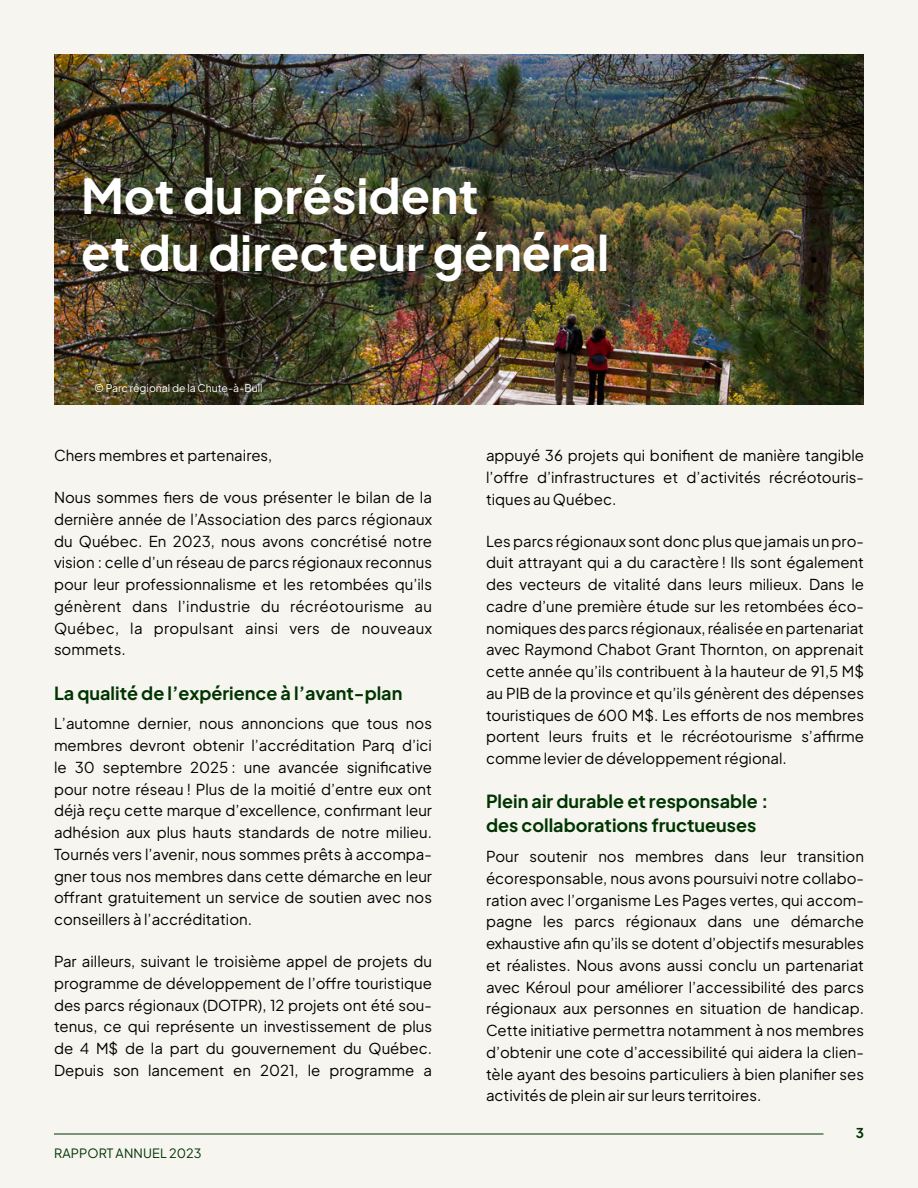
<style>
.page{position:relative;width:918px;height:1188px;background:#f7f5f0}
.page>*{position:absolute;margin:0;border:0;box-sizing:border-box;transform-origin:0 0}
.t1{font:700 48px/57.6px "Plus Jakarta Sans";color:#fff}
.t2{font:700 18px/24px "Plus Jakarta Sans";color:#003400}
.t3{font:15px/21.8px "Plus Jakarta Sans";color:#000;text-align:justify}
.t4{font:700 13.5px "Plus Jakarta Sans";color:#003400}
.t5{font:12.75px "Plus Jakarta Sans";letter-spacing:.01em;color:#003400}
.t6{font:10.5px "Plus Jakarta Sans";color:#fff}
</style>
<div class="page">
<img style="left:54px;top:54px;width:810px;height:351px">
<hr style="left:54px;top:1134px;width:770px;height:1px;background:#003400">
<h1 class="t1" style="left:81px;top:161px;width:530px">Mot du président<br>et du directeur général</h1>
<p class="t6" style="left:94px;top:379px;width:170px">© Parc régional de la Chute-à-Bull</p>
<p class="t3" style="left:54px;top:443px;width:220px">Chers membres et partenaires,</p>
<p class="t3" style="left:54px;top:485px;width:380px">Nous sommes fiers de vous présenter le bilan de la dernière année de l’Association des parcs régionaux du Québec. En 2023, nous avons concrétisé notre vision : celle d’un réseau de parcs régionaux reconnus pour leur professionnalisme et les retombées qu’ils génèrent dans l’industrie du récréotourisme au Québec, la propulsant ainsi vers de nouveaux sommets.</p>
<p class="t2" style="left:54px;top:678px;width:350px">La qualité de l’expérience à l’avant-plan</p>
<p class="t3" style="left:54px;top:711px;width:380px">L’automne dernier, nous annoncions que tous nos membres devront obtenir l’accréditation Parq d’ici le 30 septembre 2025 : une avancée significative pour notre réseau ! Plus de la moitié d’entre eux ont déjà reçu cette marque d’excellence, confirmant leur adhésion aux plus hauts standards de notre milieu.<br>Tournés vers l’avenir, nous sommes prêts à accompa&shy;gner tous nos membres dans cette démarche en leur offrant gratuitement un service de soutien avec nos conseillers à l’accréditation.</p>
<p class="t3" style="left:54px;top:949px;width:380px">Par ailleurs, suivant le troisième appel de projets du programme de développement de l’offre touristique des parcs régionaux (DOTPR), 12 projets ont été sou&shy;tenus, ce qui représente un investissement de plus de 4 M$ de la part du gouvernement du Québec.<br>Depuis son lancement en 2021, le programme a</p>
<p class="t5" style="left:54px;top:1143px;width:149px">Rapport Annuel 2023</p>
<p class="t3" style="left:486px;top:443px;width:380px">appuyé 36 projets qui bonifient de manière tangible l’offre d’infrastructures et d’activités récréotouris&shy;tiques au Québec.</p>
<p class="t3" style="left:486px;top:529px;width:380px">Les parcs régionaux sont donc plus que jamais un pro&shy;duit attrayant qui a du caractère ! Ils sont également des vecteurs de vitalité dans leurs milieux. Dans le cadre d’une première étude sur les retombées éco&shy;nomiques des parcs régionaux, réalisée en partenariat avec Raymond Chabot Grant Thornton, on apprenait cette année qu’ils contribuent à la hauteur de 91,5 M$ au PIB de la province et qu’ils génèrent des dépenses touristiques de 600 M$. Les efforts de nos membres portent leurs fruits et le récréotourisme s’affirme comme levier de développement régional.</p>
<p class="t2" style="left:486px;top:787px;width:284px">Plein air durable et responsable : des collaborations fructueuses</p>
<p class="t3" style="left:486px;top:844px;width:380px">Pour soutenir nos membres dans leur transition écoresponsable, nous avons poursuivi notre collabo&shy;ration avec l’organisme Les Pages vertes, qui accom&shy;pagne les parcs régionaux dans une démarche exhaustive afin qu’ils se dotent d’objectifs mesurables et réalistes. Nous avons aussi conclu un partenariat avec Kéroul pour améliorer l’accessibilité des parcs régionaux aux personnes en situation de handicap.<br>Cette initiative permettra notamment à nos membres d’obtenir une cote d’accessibilité qui aidera la clien&shy;tèle ayant des besoins particuliers à bien planifier ses activités de plein air sur leurs territoires.</p>
<p class="t4" style="left:856px;top:1121px;width:10px">3</p>
</div>
